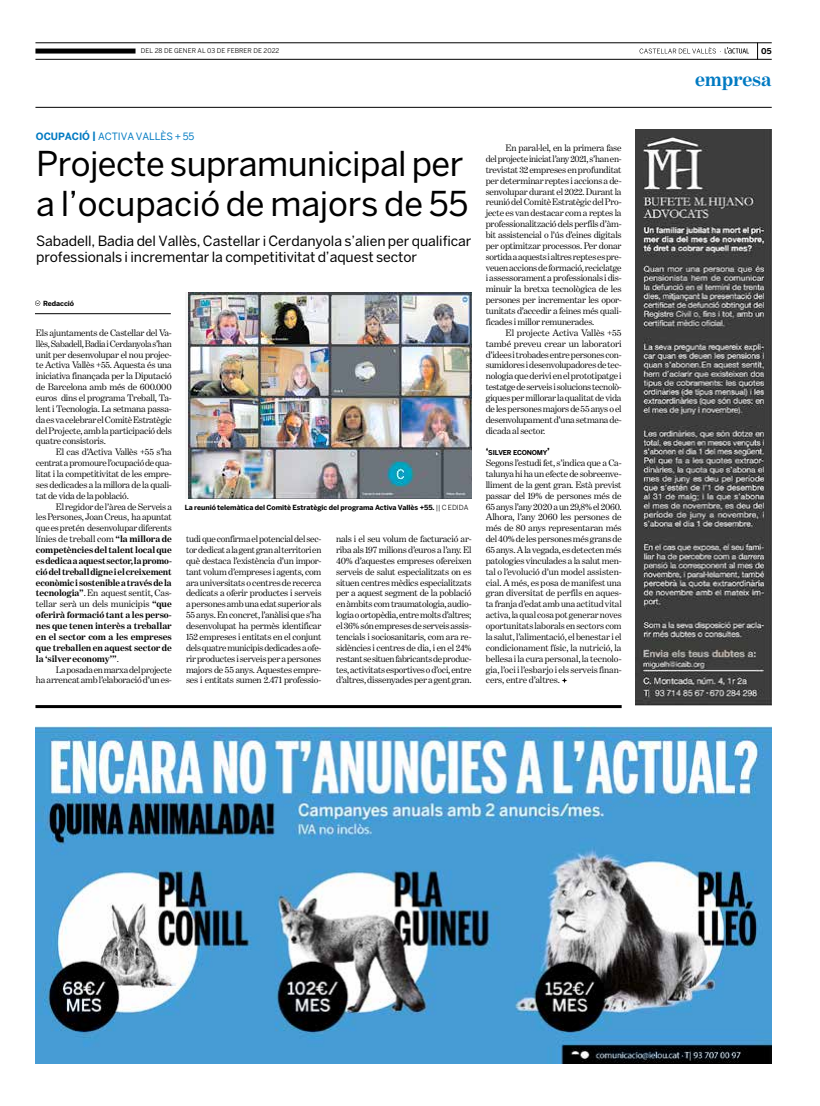
<style>
.page{position:relative;width:820px;height:1106px;background:#fff}
.page>*{position:absolute;margin:0;border:0;box-sizing:border-box;transform-origin:0 0}
.t1{font:34px/40px "Benton Sans";letter-spacing:-.015em;color:#000}
.t2{font:700 20px "Benton Modern One";letter-spacing:-.005em;color:#007ac2}
.t3{font:14px/16px "Benton Sans";letter-spacing:-.005em;color:#000}
.t4{font:10px "Benton Sans";letter-spacing:-.005em;color:#007ac2}
.t5{font:9.5px/10.9px "Benton Modern One";letter-spacing:-.02em;color:#000;text-align:justify}
.t6{font:700 9.5px/10.9px "Benton Modern One";letter-spacing:-.005em;color:#000;text-align:justify}
.t7{font:700 8px "Benton Sans";color:#000}
.t8{font:700 7px "Benton Sans";letter-spacing:-.01em;color:#000}
.t9{font:700 6.7px "Benton Sans";letter-spacing:-.035em;color:#000}
.t10{font:6.5px "Benton Sans";letter-spacing:.005em;color:#000}
.s1{font-weight:700}
.s2{font-weight:400}
.s3{font-size:9.6px}
</style>
<div class="page">
<svg style="left:757px;top:44px;width:1px;height:15px"></svg>
<svg style="left:639px;top:47px;width:109px;height:7px"></svg>
<hr style="left:35px;top:107px;width:736px;height:1px;background:#000">
<hr style="left:35px;top:43px;width:736px;height:1px;background:#000">
<hr style="left:35px;top:59px;width:736px;height:1px;background:#000">
<div style="left:35px;top:49px;width:100px;height:5px;background:#000"></div>
<hr style="left:35px;top:705px;width:586px;height:3px;background:#000">
<img style="left:188px;top:292px;width:283px;height:206px">
<svg style="left:35px;top:300px;width:5px;height:6px"></svg>
<hr style="left:35px;top:313px;width:136px;height:1px;background:#000">
<svg style="left:562px;top:678px;width:5px;height:5px"></svg>
<img style="left:635px;top:129px;width:136px;height:577px">
<img style="left:35px;top:726px;width:736px;height:337px">
<p class="t10" style="left:141px;top:47px;width:140px">DEL 28 DE GENER AL 03 DE FEBRER DE 2022</p>
<p class="t7" style="left:761px;top:46px;width:12px">05</p>
<h2 class="t2" style="left:694px;top:68px;width:78px">empresa</h2>
<p class="t4" style="left:36px;top:131px;width:160px"><span class="s1">OCUPACIÓ |</span> ACTIVA VALLÈS + 55</p>
<h1 class="t1" style="left:36px;top:143px;width:433px">Projecte supramunicipal per a l’ocupació de majors de 55</h1>
<h3 class="t3" style="left:36px;top:233px;width:436px">Sabadell, Badia del Vallès, Castellar i Cerdanyola s’alien per qualificar professionals i incrementar la competitivitat d’aquest sector</h3>
<p class="t8" style="left:43px;top:299px;width:33px">Redacció</p>
<p class="t5" style="left:36px;top:327px;width:137px">Els ajuntaments de Castellar del Va&shy;llès, Sabadell, Badia i Cerdanyola s’han unit per desenvolupar el nou projec&shy;te Activa Vallès +55. Aquesta és una iniciativa finançada per la Diputació de Barcelona amb més de 600.000 euros dins el programa Treball, Ta&shy;lent i Tecnologia. La setmana passa&shy;da es va celebrar el Comitè Estratègic del Projecte, amb la participació dels quatre consistoris.</p>
<p class="t5" style="left:36px;top:446px;width:137px;text-indent:20px">El cas d’Activa Vallès +55 s’ha centrat a promoure l’ocupació de qua&shy;litat i la competitivitat de les empre&shy;ses dedicades a la millora de la quali&shy;tat de vida de la població.</p>
<p class="t6" style="left:36px;top:501px;width:137px;text-indent:20px"><span class="s2">El regidor de l’àrea de Serveis a les Persones, Joan Creus, ha apuntat que es pretén desenvolupar diferents línies de treball com</span> “la millora de competències del talent local que es dedica a aquest sector, la promo&shy;ció del treball digne i el creixement econòmic i sostenible a través de la tecnologia”<span class="s2">. En aquest sentit, Cas&shy;tellar serà un dels municipis</span> “que oferirà formació tant a les perso&shy;nes que tenen interès a treballar en el sector com a les empreses que treballen en aquest sector de la ‘silver economy’”<span class="s2">.</span></p>
<p class="t5" style="left:36px;top:663px;width:137px;text-align:right">La posada en marxa del projecte<br>ha arrencat amb l’elaboració d’un es-</p>
<p class="t8" style="left:185px;top:503px;width:285px">La reunió telemàtica del Comitè Estratègic del programa Activa Vallès +55. <span class="s2">|| C EDIDA</span></p>
<p class="t5" style="left:186px;top:533px;width:137px">tudi que confirma el potencial del sec&shy;tor dedicat a la gent gran al territori en què destaca l’existència d’un impor&shy;tant volum d’empreses i agents, com ara universitats o centres de recerca dedicats a oferir productes i serveis a persones amb una edat superior als 55 anys. En concret, l’anàlisi que s’ha desenvolupat ha permès identificar 152 empreses i entitats en el conjunt dels quatre municipis dedicades a ofe&shy;rir productes i serveis per a persones majors de 55 anys. Aquestes empre&shy;ses i entitats sumen 2.471 professio-</p>
<p class="t5" style="left:336px;top:533px;width:137px">nals i el seu volum de facturació ar&shy;riba als 197 milions d’euros a l’any. El 40% d’aquestes empreses ofereixen serveis de salut especialitzats on es situen centres mèdics especialitzats per a aquest segment de la població en àmbits com traumatologia, audio&shy;logia o ortopèdia, entre molts d’altres; el 36% són empreses de serveis assis&shy;tencials i sociosanitaris, com ara re&shy;sidències i centres de dia, i en el 24% restant se situen fabricants de produc&shy;tes, activitats esportives o d’oci, entre d’altres, dissenyades per a gent gran.</p>
<p class="t5" style="left:485px;top:142px;width:137px;text-indent:20px">En paral·lel, en la primera fase del projecte iniciat l’any 2021, s’han en&shy;trevistat 32 empreses en profunditat per determinar reptes i accions a de&shy;senvolupar durant el 2022. Durant la reunió del Comitè Estratègic del Pro&shy;jecte es van destacar com a reptes la professionalització dels perfils d’àm&shy;bit assistencial o l’ús d’eines digitals per optimitzar processos. Per donar sortida a aquests i altres reptes es pre&shy;veuen accions de formació, reciclatge i assessorament a professionals i dis&shy;minuir la bretxa tecnològica de les persones per incrementar les opor&shy;tunitats d’accedir a feines més quali&shy;ficades i millor remunerades.</p>
<p class="t5" style="left:485px;top:327px;width:137px;text-indent:20px">El projecte Activa Vallès +55 també preveu crear un laboratori d’idees i trobades entre persones con&shy;sumidores i desenvolupadores de tec&shy;nologia que derivi en el prototipatge i testatge de serveis i solucions tecnolò&shy;giques per millorar la qualitat de vida de les persones majors de 55 anys o el desenvolupament d’una setmana de&shy;dicada al sector.</p>
<p class="t9" style="left:485px;top:449px;width:66px"><span class="s3">‘</span>SILVER ECONOMY<span class="s3">’</span></p>
<p class="t5" style="left:485px;top:457px;width:137px">Segons l’estudi fet, s’indica que a Ca&shy;talunya hi ha un efecte de sobreenve&shy;lliment de la gent gran. Està previst passar del 19% de persones més de 65 anys l’any 2020 a un 29,8% el 2060.<br>Alhora, l’any 2060 les persones de més de 80 anys representaran més del 40% de les persones més grans de 65 anys. A la vegada, es detecten més patologies vinculades a la salut men&shy;tal o l’evolució d’un model assisten&shy;cial. A més, es posa de manifest una gran diversitat de perfils en aques&shy;ta franja d’edat amb una actitud vital activa, la qual cosa pot generar noves oportunitats laborals en sectors com la salut, l’alimentació, el benestar i el condicionament físic, la nutrició, la bellesa i la cura personal, la tecnolo&shy;gia, l’oci i l’esbarjo i els serveis finan&shy;cers, entre d’altres.</p>
</div>
